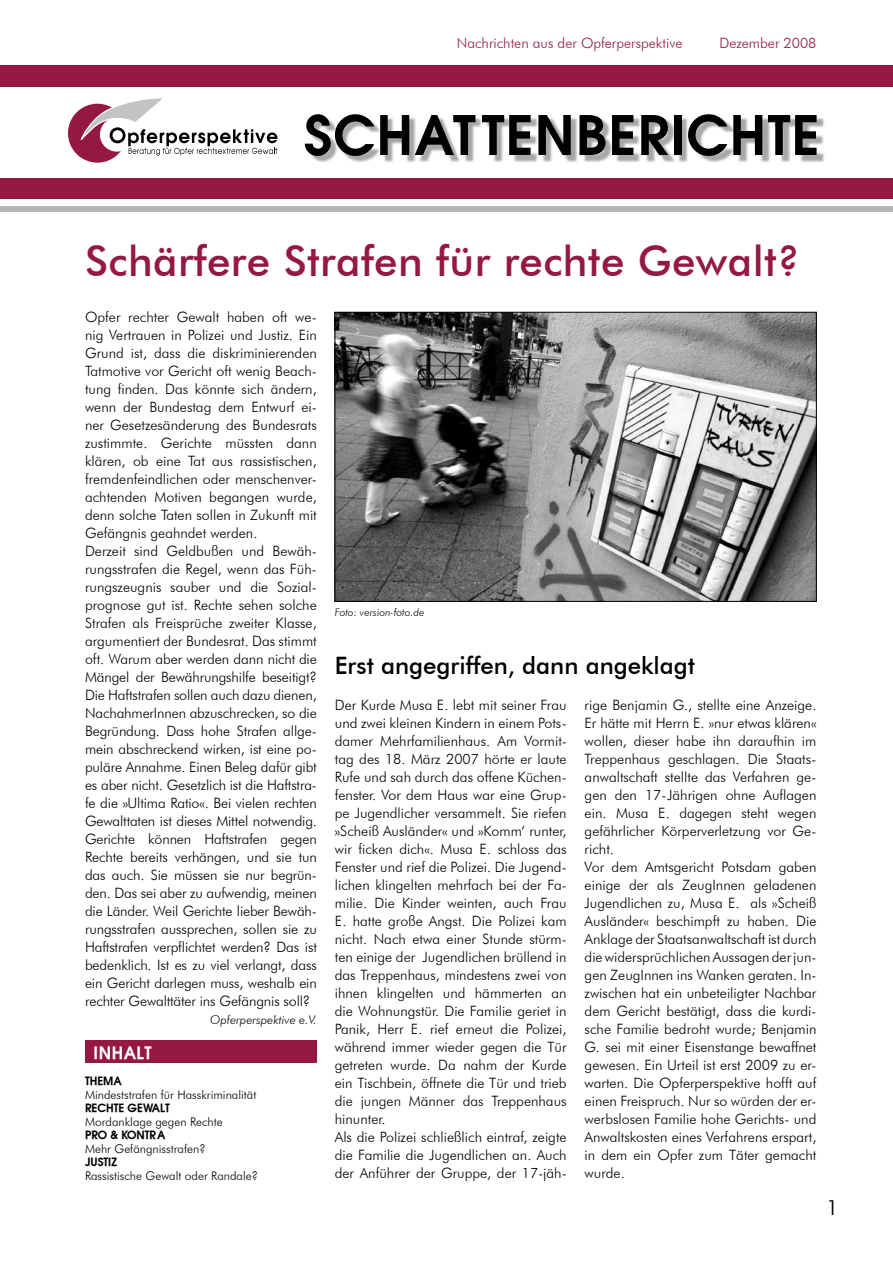
<style>
.page{position:relative;width:893px;height:1263px;background:#fff}
.page>*{position:absolute;margin:0;border:0;box-sizing:border-box;transform-origin:0 0}
.t1{font:700 57px "Andrea";letter-spacing:.025em;color:#000}
.head_big{font:500 42px "Futura BT";letter-spacing:.01em;color:#951844}
.head{font:500 24px "Futura BT";color:#000}
.seite{font:21px "Andrea Normal";color:#000}
.blockhead{font:700 18px "Andrea";letter-spacing:.025em;color:#fff}
.fliessohne{font:300 14.25px/18px "Futura BT";color:#000;text-align:justify}
.fliessohne-2{font:300 14.25px "Futura BT";color:#951844}
.inhalt_unter{font:300 12px "Futura BT";color:#000}
.inhalt_unter-2{font:700 12px "Andrea";color:#000}
.fliessohne-3{font:italic 300 12px "Futura BT";color:#000}
.bild{font:italic 300 10.5px "Futura BT";color:#000}
</style>
<div class="page">
<div style="left:0;top:65px;width:893px;height:134px;background:#951844"></div>
<div style="left:0;top:206px;width:893px;height:5px;background:#b6b6b6"></div>
<div style="left:0;top:87px;width:893px;height:90px;background:#fff"></div>
<div style="left:68px;top:104px;width:59px;height:59px;background:#951844;border-radius:50%"></div>
<svg style="left:80px;top:98px;width:197px;height:58px"></svg>
<div style="left:307px;top:116px;width:518px;height:48px;background:#000;opacity:.35"></div>
<div style="left:85px;top:1040px;width:232px;height:23px;background:#951844"></div>
<img style="left:337px;top:314px;width:477px;height:285px">
<div style="left:335px;top:312px;width:481px;height:289px;border:1px solid #000"></div>
<p class="fliessohne-2" style="left:457px;top:34px;width:227px">Nachrichten aus der Opferperspektive</p>
<p class="fliessohne-2" style="left:719px;top:34px;width:98px">Dezember 2008</p>
<p class="t1" style="left:304px;top:100px;width:517px">SCHATTENBERICHTE</p>
<p class="head_big" style="left:85px;top:236px;width:717px">Schärfere Strafen für rechte Gewalt?</p>
<p class="fliessohne" style="left:85px;top:308px;width:233px">Opfer rechter Gewalt haben oft we&shy;nig Vertrauen in Polizei und Justiz. Ein Grund ist, dass die diskriminierenden Tatmotive vor Gericht oft wenig Beach&shy;tung finden. Das könnte sich ändern, wenn der Bundestag dem Entwurf ei&shy;ner Gesetzesänderung des Bundesrats zustimmte. Gerichte müssten dann klären, ob eine Tat aus rassistischen, fremdenfeindlichen oder menschenver&shy;achtenden Motiven begangen wurde, denn solche Taten sollen in Zukunft mit Gefängnis geahndet werden.</p>
<p class="fliessohne" style="left:85px;top:542px;width:233px">Derzeit sind Geldbußen und Bewäh&shy;rungsstrafen die Regel, wenn das Füh&shy;rungszeugnis sauber und die Sozial&shy;prognose gut ist. Rechte sehen solche Strafen als Freisprüche zweiter Klasse, argumentiert der Bundesrat. Das stimmt oft. Warum aber werden dann nicht die Mängel der Bewährungshilfe beseitigt?<br>Die Haftstrafen sollen auch dazu dienen, NachahmerInnen abzuschrecken, so die Begründung. Dass hohe Strafen allge&shy;mein abschreckend wirken, ist eine po&shy;puläre Annahme. Einen Beleg dafür gibt es aber nicht. Gesetzlich ist die Haftstra&shy;fe die »Ultima Ratio«. Bei vielen rechten Gewalttaten ist dieses Mittel notwendig.<br>Gerichte können Haftstrafen gegen Rechte bereits verhängen, und sie tun das auch. Sie müssen sie nur begrün&shy;den. Das sei aber zu aufwendig, meinen die Länder. Weil Gerichte lieber Bewäh&shy;rungsstrafen aussprechen, sollen sie zu Haftstrafen verpflichtet werden? Das ist bedenklich. Ist es zu viel verlangt, dass ein Gericht darlegen muss, weshalb ein rechter Gewalttäter ins Gefängnis soll?</p>
<p class="fliessohne-3" style="left:210px;top:1013px;width:108px">Opferperspektive e.V.</p>
<p class="blockhead" style="left:94px;top:1042px;width:60px">INHALT</p>
<p class="inhalt_unter-2" style="left:85px;top:1074px;width:38px">THEMA</p>
<p class="inhalt_unter" style="left:85px;top:1087px;width:173px">Mindeststrafen für Hasskriminalität</p>
<p class="inhalt_unter-2" style="left:85px;top:1101px;width:86px">RECHTE GEWALT</p>
<p class="inhalt_unter" style="left:85px;top:1114px;width:139px">Mordanklage gegen Rechte</p>
<p class="inhalt_unter-2" style="left:85px;top:1128px;width:82px">PRO &amp; KONTRA</p>
<p class="inhalt_unter" style="left:85px;top:1141px;width:122px">Mehr Gefängnisstrafen?</p>
<p class="inhalt_unter-2" style="left:85px;top:1155px;width:34px">JUSTIZ</p>
<p class="inhalt_unter" style="left:85px;top:1168px;width:174px">Rassistische Gewalt oder Randale?</p>
<p class="bild" style="left:335px;top:606px;width:91px">Foto: version-foto.de</p>
<p class="head" style="left:335px;top:650px;width:362px">Erst angegriffen, dann angeklagt</p>
<p class="fliessohne" style="left:335px;top:696px;width:233px">Der Kurde Musa E. lebt mit seiner Frau und zwei kleinen Kindern in einem Pots&shy;damer Mehrfamilienhaus. Am Vormit&shy;tag des 18. März 2007 hörte er laute Rufe und sah durch das offene Küchen&shy;fenster. Vor dem Haus war eine Grup&shy;pe Jugendlicher versammelt. Sie riefen »Scheiß Ausländer« und »Komm‘ runter, wir ficken dich«. Musa E. schloss das Fenster und rief die Polizei. Die Jugend&shy;lichen klingelten mehrfach bei der Fa&shy;milie. Die Kinder weinten, auch Frau E. hatte große Angst. Die Polizei kam nicht. Nach etwa einer Stunde stürm&shy;ten einige der Jugendlichen brüllend in das Treppenhaus, mindestens zwei von ihnen klingelten und hämmerten an die Wohnungstür. Die Familie geriet in Panik, Herr E. rief erneut die Polizei, während immer wieder gegen die Tür getreten wurde. Da nahm der Kurde ein Tischbein, öffnete die Tür und trieb die jungen Männer das Treppenhaus hinunter.</p>
<p class="fliessohne" style="left:335px;top:1128px;width:233px">Als die Polizei schließlich eintraf, zeigte die Familie die Jugendlichen an. Auch der Anführer der Gruppe, der 17-jäh-</p>
<p class="fliessohne" style="left:585px;top:696px;width:233px">rige Benjamin G., stellte eine Anzeige.<br>Er hätte mit Herrn E. »nur etwas klären« wollen, dieser habe ihn daraufhin im Treppenhaus geschlagen. Die Staats&shy;anwaltschaft stellte das Verfahren ge&shy;gen den 17-Jährigen ohne Auflagen ein. Musa E. dagegen steht wegen gefährlicher Körperverletzung vor Ge&shy;richt.</p>
<p class="fliessohne" style="left:585px;top:858px;width:233px">Vor dem Amtsgericht Potsdam gaben einige der als ZeugInnen geladenen Jugendlichen zu, Musa E. als »Scheiß Ausländer« beschimpft zu haben. Die Anklage der Staatsanwaltschaft ist durch die widersprüchlichen Aussagen der jun&shy;gen ZeugInnen ins Wanken geraten. In&shy;zwischen hat ein unbeteiligter Nachbar dem Gericht bestätigt, dass die kurdi&shy;sche Familie bedroht wurde; Benjamin G. sei mit einer Eisenstange bewaffnet gewesen. Ein Urteil ist erst 2009 zu er&shy;warten. Die Opferperspektive hofft auf einen Freispruch. Nur so würden der er&shy;werbslosen Familie hohe Gerichts- und Anwaltskosten eines Verfahrens erspart, in dem ein Opfer zum Täter gemacht wurde.</p>
<p class="seite" style="left:826px;top:1195px;width:12px">1</p>
</div>
